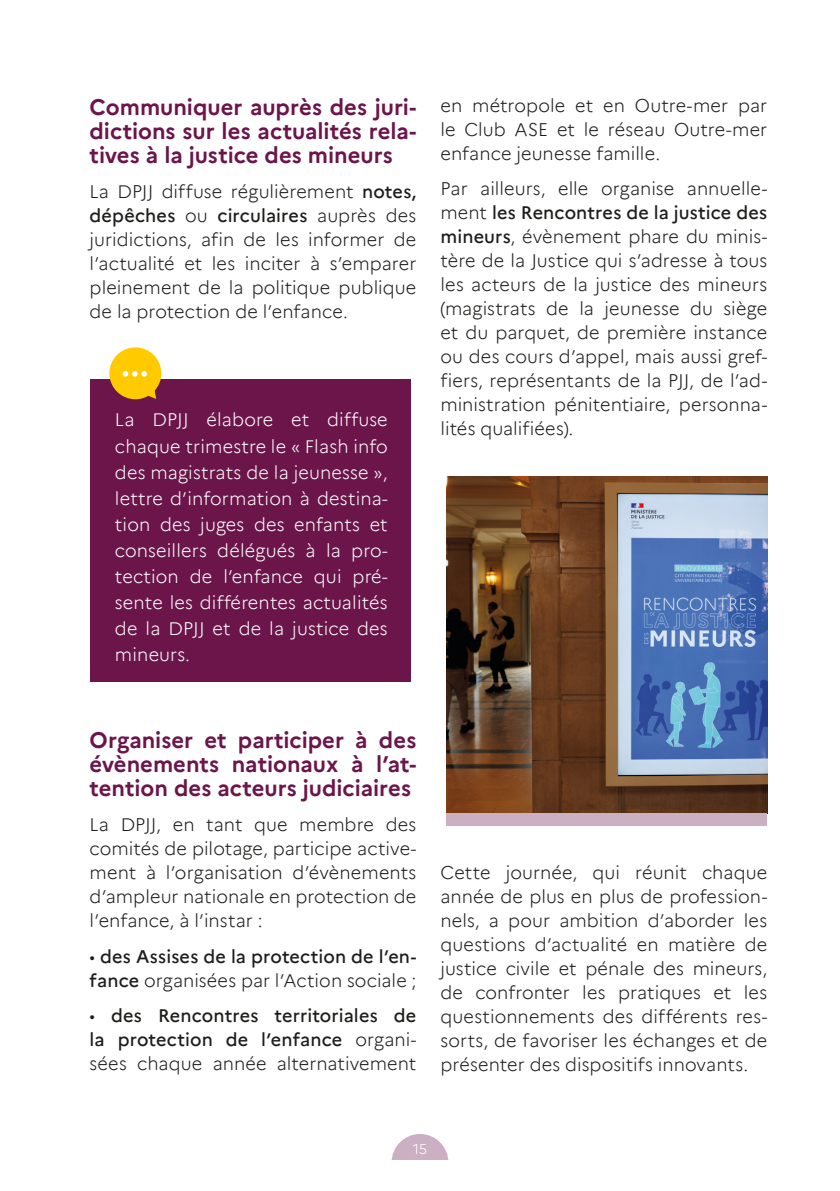
<style>
.page{position:relative;width:840px;height:1191px;background:#fff}
.page>*{position:absolute;margin:0;border:0;box-sizing:border-box;transform-origin:0 0}
.Texte_courant{font:700 22px/24px "Marianne";color:#6b154b;text-align:justify}
.Texte_courant-2{font:300 18px/24px "Marianne";letter-spacing:.005em;color:#1d1d1b;text-align:justify}
.t1{font:300 18px/26px "Marianne";letter-spacing:.01em;color:#fff;text-align:justify}
.Texte_courant-3{font:500 18px/24px "Marianne";letter-spacing:.01em;color:#1d1d1b}
.t2{font:300 14px "Marianne";color:#fff}
.s1{font-weight:500}
.s2{font-weight:300}
</style>
<div class="page">
<div style="left:391px;top:1134px;width:57px;height:56px;background:#cab0c2;border-radius:50%"></div>
<div style="left:361px;top:1160px;width:117px;height:31px;background:#fff"></div>
<div style="left:90px;top:379px;width:320px;height:303px;background:#6b154b"></div>
<svg style="left:109px;top:347px;width:52px;height:52px"></svg>
<img style="left:446px;top:476px;width:320px;height:337px">
<div style="left:446px;top:813px;width:320px;height:13px;background:#cab0c2"></div>
<p class="Texte_courant" style="left:90px;top:93px;width:328px">Communiquer auprès des juri&shy;dictions sur les actualités rela&shy;tives à la justice des mineurs</p>
<p class="Texte_courant-2" style="left:90px;top:178px;width:328px">La DPJJ diffuse régulièrement <span class="s1">notes, dépêches</span> ou <span class="s1">circulaires</span> auprès des juridictions, afin de les informer de l’actualité et les inciter à s’emparer pleinement de la politique publique de la protection de l’enfance.</p>
<p class="t1" style="left:115px;top:406px;width:274px">La DPJJ élabore et diffuse chaque trimestre le « Flash info des magistrats de la jeunesse », lettre d’information à destina&shy;tion des juges des enfants et conseillers délégués à la pro&shy;tection de l’enfance qui pré&shy;sente les différentes actualités de la DPJJ et de la justice des mineurs.</p>
<p class="Texte_courant-2" style="left:440px;top:92px;width:328px">en métropole et en Outre-mer par le Club ASE et le réseau Outre-mer enfance jeunesse famille.</p>
<p class="Texte_courant-2" style="left:440px;top:175px;width:328px">Par ailleurs, elle organise annuelle&shy;ment <span class="s1">les Rencontres de la justice des mineurs</span>, évènement phare du minis&shy;tère de la Justice qui s’adresse à tous les acteurs de la justice des mineurs (magistrats de la jeunesse du siège et du parquet, de première instance ou des cours d’appel, mais aussi gref&shy;fiers, représentants de la PJJ, de l’ad&shy;ministration pénitentiaire, personna&shy;lités qualifiées).</p>
<p class="Texte_courant" style="left:90px;top:726px;width:328px">Organiser et participer à des évènements nationaux à l’at&shy;tention des acteurs judiciaires</p>
<p class="Texte_courant-2" style="left:90px;top:811px;width:328px">La DPJJ, en tant que membre des comités de pilotage, participe active&shy;ment à l’organisation d’évènements d’ampleur nationale en protection de l’enfance, à l’instar :</p>
<p class="Texte_courant-3" style="left:90px;top:942px;width:328px"><span class="s2">•</span> des Assises de la protection de l’en&shy;fance <span class="s2">organisées par l’Action sociale ;</span></p>
<p class="Texte_courant-3" style="left:90px;top:1002px;width:328px;text-align:justify"><span class="s2">•</span> des Rencontres territoriales de la protection de l’enfance <span class="s2">organi&shy;sées chaque année alternativement</span></p>
<p class="Texte_courant-2" style="left:440px;top:859px;width:328px">Cette journée, qui réunit chaque année de plus en plus de profession&shy;nels, a pour ambition d’aborder les questions d’actualité en matière de justice civile et pénale des mineurs, de confronter les pratiques et les questionnements des différents res&shy;sorts, de favoriser les échanges et de présenter des dispositifs innovants.</p>
<p class="t2" style="left:412px;top:1138px;width:16px">15</p>
</div>
